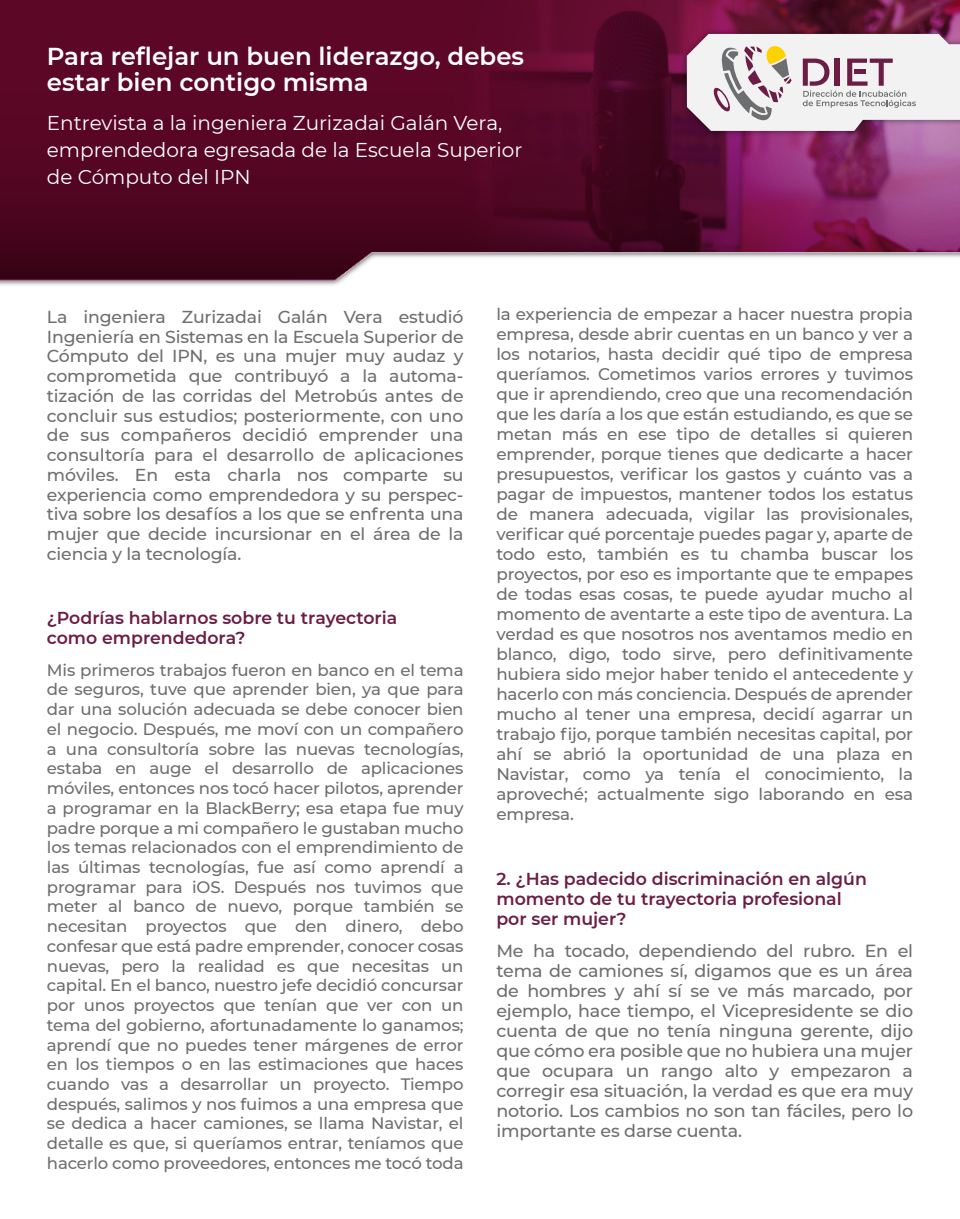
<style>
.page{position:relative;width:960px;height:1219px;background:#fff}
.page>*{position:absolute;margin:0;border:0;box-sizing:border-box;transform-origin:0 0}
.t1{font:600 24.5px/26.5px "Montserrat";color:#fff}
.t2{font:20px/27.2px "Montserrat";color:#fff}
.t3{font:500 17.5px/20px "Montserrat";letter-spacing:-.01em;color:#6d6e70;text-align:justify}
.t4{font:500 17.25px/19.8px "Montserrat";letter-spacing:-.01em;color:#6d6e70;text-align:justify}
.t5{font:600 17.25px/19.8px "Montserrat";color:#6c1d45}
.t6{font:500 16.75px/20px "Montserrat";letter-spacing:-.01em;color:#6d6e70;text-align:justify}
.t7{font:500 16.5px/19.8px "Montserrat";letter-spacing:-.01em;color:#6d6e70;text-align:justify}
</style>
<div class="page">
<img style="left:0;top:0;width:960px;height:285px">
<img style="left:679px;top:26px;width:281px;height:113px">
<svg style="left:687px;top:34px;width:273px;height:97px"></svg>
<h1 class="t1" style="left:47px;top:43px;width:479px">Para reflejar un buen liderazgo, debes estar bien contigo misma</h1>
<p class="t2" style="left:47px;top:109px;width:477px">Entrevista a la ingeniera Zurizadai Galán Vera, emprendedora egresada de la Escuela Superior de Cómputo del IPN</p>
<p class="t4" style="left:47px;top:307px;width:418px">La ingeniera Zurizadai Galán Vera estudió Ingeniería en Sistemas en la Escuela Superior de Cómputo del IPN, es una mujer muy audaz y comprometida que contribuyó a la automa&shy;tización de las corridas del Metrobús antes de concluir sus estudios; posteriormente, con uno de sus compañeros decidió emprender una consultoría para el desarrollo de aplicaciones móviles. En esta charla nos comparte su experiencia como emprendedora y su perspec&shy;tiva sobre los desafíos a los que se enfrenta una mujer que decide incursionar en el área de la ciencia y la tecnología.</p>
<p class="t5" style="left:47px;top:608px;width:352px">¿Podrías hablarnos sobre tu trayectoria como emprendedora?</p>
<p class="t7" style="left:47px;top:660px;width:418px">Mis primeros trabajos fueron en banco en el tema de seguros, tuve que aprender bien, ya que para dar una solución adecuada se debe conocer bien el negocio. Después, me moví con un compañero a una consultoría sobre las nuevas tecnologías, estaba en auge el desarrollo de aplicaciones móviles, entonces nos tocó hacer pilotos, aprender a programar en la BlackBerry; esa etapa fue muy padre porque a mi compañero le gustaban mucho los temas relacionados con el emprendimiento de las últimas tecnologías, fue así como aprendí a programar para iOS. Después nos tuvimos que meter al banco de nuevo, porque también se necesitan proyectos que den dinero, debo confesar que está padre emprender, conocer cosas nuevas, pero la realidad es que necesitas un capital. En el banco, nuestro jefe decidió concursar por unos proyectos que tenían que ver con un tema del gobierno, afortunadamente lo ganamos; aprendí que no puedes tener márgenes de error en los tiempos o en las estimaciones que haces cuando vas a desarrollar un proyecto. Tiempo después, salimos y nos fuimos a una empresa que se dedica a hacer camiones, se llama Navistar, el detalle es que, si queríamos entrar, teníamos que hacerlo como proveedores, entonces me tocó toda</p>
<p class="t6" style="left:496px;top:304px;width:418px">la experiencia de empezar a hacer nuestra propia empresa, desde abrir cuentas en un banco y ver a los notarios, hasta decidir qué tipo de empresa queríamos. Cometimos varios errores y tuvimos que ir aprendiendo, creo que una recomendación que les daría a los que están estudiando, es que se metan más en ese tipo de detalles si quieren emprender, porque tienes que dedicarte a hacer presupuestos, verificar los gastos y cuánto vas a pagar de impuestos, mantener todos los estatus de manera adecuada, vigilar las provisionales, verificar qué porcentaje puedes pagar y, aparte de todo esto, también es tu chamba buscar los proyectos, por eso es importante que te empapes de todas esas cosas, te puede ayudar mucho al momento de aventarte a este tipo de aventura. La verdad es que nosotros nos aventamos medio en blanco, digo, todo sirve, pero definitivamente hubiera sido mejor haber tenido el antecedente y hacerlo con más conciencia. Después de aprender mucho al tener una empresa, decidí agarrar un trabajo fijo, porque también necesitas capital, por ahí se abrió la oportunidad de una plaza en Navistar, como ya tenía el conocimiento, la aproveché; actualmente sigo laborando en esa empresa.</p>
<p class="t5" style="left:496px;top:869px;width:372px">2. ¿Has padecido discriminación en algún momento de tu trayectoria profesional por ser mujer?</p>
<p class="t3" style="left:496px;top:941px;width:418px">Me ha tocado, dependiendo del rubro. En el tema de camiones sí, digamos que es un área de hombres y ahí sí se ve más marcado, por ejemplo, hace tiempo, el Vicepresidente se dio cuenta de que no tenía ninguna gerente, dijo que cómo era posible que no hubiera una mujer que ocupara un rango alto y empezaron a corregir esa situación, la verdad es que era muy notorio. Los cambios no son tan fáciles, pero lo importante es darse cuenta.</p>
</div>
